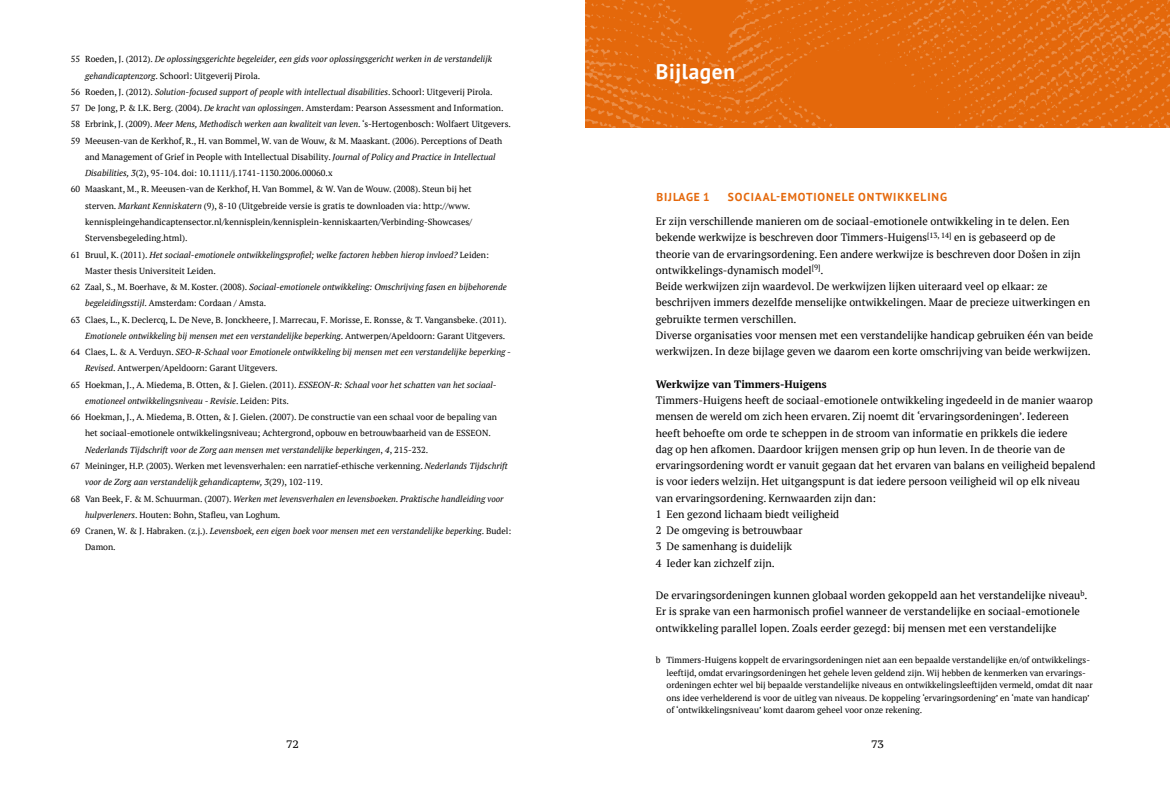
<style>
.page{position:relative;width:1170px;height:798px;background:#fff}
.page>*{position:absolute;margin:0;border:0;box-sizing:border-box;transform-origin:0 0}
.t1{font:700 21.25px "PT Sans";color:#fff}
.t2{font:700 11.5px "PT Sans";letter-spacing:.08em;color:#e4680b}
.t3{font:10.75px/16.2px "PT Serif";color:#000}
.t4{font:700 10.75px "PT Serif";color:#000}
.t5{font:10.75px "PT Serif Caption";color:#000}
.t6{font:8.75px/12.5px "PT Serif";color:#000}
.t7{font:italic 8.75px "PT Serif";color:#000}
.s1{font-style:normal}
.s2{font-style:italic}
</style>
<div class="page">
<img style="left:585px;top:0;width:584px;height:127px">
<p class="t7" style="left:71px;top:54px;width:422px"><span class="s1">55 Roeden, J. (2012).</span> De oplossingsgerichte begeleider, een gids voor oplossingsgericht werken in de verstandelijk</p>
<p class="t6" style="left:85px;top:69px;width:177px"><span class="s2">gehandicaptenzorg</span>. Schoorl: Uitgeverij Pirola.</p>
<p class="t7" style="left:71px;top:86px;width:423px"><span class="s1">56 Roeden, J. (2012).</span> Solution-focused support of people with intellectual disabilities<span class="s1">. Schoorl: Uitgeverij Pirola.</span></p>
<p class="t6" style="left:71px;top:102px;width:434px">57 De Jong, P. &amp; I.K. Berg. (2004). <span class="s2">De kracht van oplossingen</span>. Amsterdam: Pearson Assessment and Information.</p>
<p class="t6" style="left:71px;top:118px;width:441px">58 Erbrink, J. (2009). <span class="s2">Meer Mens, Methodisch werken aan kwaliteit van leven</span>. ‘s-Hertogenbosch: Wolfaert Uitgevers.</p>
<p class="t6" style="left:71px;top:134px;width:433px">59 Meeusen-van de Kerkhof, R., H. van Bommel, W. van de Wouw, &amp; M. Maaskant. (2006). Perceptions of Death</p>
<p class="t6" style="left:85px;top:150px;width:412px">and Management of Grief in People with Intellectual Disability. <span class="s2">Journal of Policy and Practice in Intellectual</span></p>
<p class="t6" style="left:85px;top:167px;width:249px"><span class="s2">Disabilities, 3</span>(2), 95-104. doi: 10.1111/j.1741-1130.2006.00060.x</p>
<p class="t6" style="left:71px;top:183px;width:402px">60 Maaskant, M., R. Meeusen-van de Kerkhof, H. Van Bommel, &amp; W. Van de Wouw. (2008). Steun bij het</p>
<p class="t6" style="left:85px;top:199px;width:386px">sterven. <span class="s2">Markant Kenniskatern</span> (9), 8-10 (Uitgebreide versie is gratis te downloaden via: http://www.</p>
<p class="t6" style="left:85px;top:215px;width:388px">kennispleingehandicaptensector.nl/kennisplein/kennisplein-kenniskaarten/Verbinding-Showcases/</p>
<p class="t6" style="left:85px;top:232px;width:104px">Stervensbegeleding.html).</p>
<p class="t7" style="left:71px;top:249px;width:419px"><span class="s1">61 Bruul, K. (2011).</span> Het sociaal-emotionele ontwikkelingsprofiel; welke factoren hebben hierop invloed? <span class="s1">Leiden:</span></p>
<p class="t6" style="left:85px;top:264px;width:132px">Master thesis Universiteit Leiden.</p>
<p class="t7" style="left:71px;top:281px;width:437px"><span class="s1">62 Zaal, S., M. Boerhave, &amp; M. Koster. (2008).</span> Sociaal-emotionele ontwikkeling: Omschrijving fasen en bijbehorende</p>
<p class="t6" style="left:85px;top:297px;width:183px"><span class="s2">begeleidingsstijl</span>. Amsterdam: Cordaan / Amsta.</p>
<p class="t6" style="left:71px;top:313px;width:437px">63 Claes, L., K. Declercq, L. De Neve, B. Jonckheere, J. Marrecau, F. Morisse, E. Ronsse, &amp; T. Vangansbeke. (2011).</p>
<p class="t7" style="left:85px;top:330px;width:421px">Emotionele ontwikkeling bij mensen met een verstandelijke beperking<span class="s1">. Antwerpen/Apeldoorn: Garant Uitgevers.</span></p>
<p class="t7" style="left:71px;top:346px;width:441px"><span class="s1">64 Claes, L. &amp; A. Verduyn.</span> SEO-R-Schaal voor Emotionele ontwikkeling bij mensen met een verstandelijke beperking -</p>
<p class="t6" style="left:85px;top:362px;width:194px"><span class="s2">Revised</span>. Antwerpen/Apeldoorn: Garant Uitgevers.</p>
<p class="t6" style="left:71px;top:378px;width:427px">65 Hoekman, J., A. Miedema, B. Otten, &amp; J. Gielen. (2011). <span class="s2">ESSEON-R: Schaal voor het schatten van het sociaal-</span></p>
<p class="t7" style="left:85px;top:395px;width:205px">emotioneel ontwikkelingsniveau - Revisie<span class="s1">. Leiden: Pits.</span></p>
<p class="t6" style="left:71px;top:410px;width:427px">66 Hoekman, J., A. Miedema, B. Otten, &amp; J. Gielen. (2007). De constructie van een schaal voor de bepaling van</p>
<p class="t6" style="left:85px;top:427px;width:407px">het sociaal-emotionele ontwikkelingsniveau; Achtergrond, opbouw en betrouwbaarheid van de ESSEON.</p>
<p class="t7" style="left:85px;top:444px;width:344px">Nederlands Tijdschrift voor de Zorg aan mensen met verstandelijke beperkingen<span class="s1">,</span> 4<span class="s1">, 215-232.</span></p>
<p class="t6" style="left:71px;top:459px;width:438px">67 Meininger, H.P. (2003). Werken met levensverhalen: een narratief-ethische verkenning. <span class="s2">Nederlands Tijdschrift</span></p>
<p class="t7" style="left:85px;top:476px;width:239px">voor de Zorg aan verstandelijk gehandicaptenw, 3<span class="s1">(29), 102-119.</span></p>
<p class="t7" style="left:71px;top:492px;width:434px"><span class="s1">68 Van Beek, F. &amp; M. Schuurman. (2007).</span> Werken met levensverhalen en levensboeken. Praktische handleiding voor</p>
<p class="t6" style="left:85px;top:508px;width:197px"><span class="s2">hulpverleners</span>. Houten: Bohn, Stafleu, van Loghum.</p>
<p class="t7" style="left:71px;top:525px;width:442px"><span class="s1">69 Cranen, W. &amp; J. Habraken. (z.j.).</span> Levensboek, een eigen boek voor mensen met een verstandelijke beperking<span class="s1">. Budel:</span></p>
<p class="t6" style="left:85px;top:540px;width:32px">Damon.</p>
<h1 class="t1" style="left:656px;top:57px;width:80px">BIJLAGEN</h1>
<h2 class="t2" style="left:656px;top:189px;width:55px">BIJLAGE 1</h2>
<h2 class="t2" style="left:727px;top:189px;width:8px">SOCI</h2>
<h2 class="t2" style="left:755px;top:189px;width:193px">AAL-EMOTIONELE ONTWI KKELING</h2>
<p class="t3" style="left:656px;top:213px;width:438px">Er zijn verschillende manieren om de sociaal-emotionele ontwikkeling in te delen. Een bekende werkwijze is beschreven door Timmers-Huigens<sup>[13,</sup> <sup>14]</sup> en is gebaseerd op de<br>theorie van de ervaringsordening. Een andere werkwijze is beschreven door Došen in zijn ontwikkelings-dynamisch model<sup>[9]</sup>.<br>Beide werkwijzen zijn waardevol. De werkwijzen lijken uiteraard veel op elkaar: ze beschrijven immers dezelfde menselijke ontwikkelingen. Maar de precieze uitwerkingen en gebruikte termen verschillen.<br>Diverse organisaties voor mensen met een verstandelijke handicap gebruiken één van beide werkwijzen. In deze bijlage geven we daarom een korte omschrijving van beide werkwijzen.</p>
<p class="t4" style="left:656px;top:376px;width:172px">Werkwijze van Timmers-Huigens</p>
<p class="t3" style="left:656px;top:392px;width:441px">Timmers-Huigens heeft de sociaal-emotionele ontwikkeling ingedeeld in de manier waarop mensen de wereld om zich heen ervaren. Zij noemt dit ‘ervaringsordeningen’. Iedereen heeft behoefte om orde te scheppen in de stroom van informatie en prikkels die iedere<br>dag op hen afkomen. Daardoor krijgen mensen grip op hun leven. In de theorie van de ervaringsordening wordt er vanuit gegaan dat het ervaren van balans en veiligheid bepalend is voor ieders welzijn. Het uitgangspunt is dat iedere persoon veiligheid wil op elk niveau van ervaringsordening. Kernwaarden zijn dan:<br>1 Een gezond lichaam biedt veiligheid<br>2 De omgeving is betrouwbaar<br>3 De samenhang is duidelijk<br>4 Ieder kan zichzelf zijn.</p>
<p class="t3" style="left:656px;top:587px;width:433px">De ervaringsordeningen kunnen globaal worden gekoppeld aan het verstandelijke niveau<sup>b</sup>.<br>Er is sprake van een harmonisch profiel wanneer de verstandelijke en sociaal-emotionele ontwikkeling parallel lopen. Zoals eerder gezegd: bij mensen met een verstandelijke</p>
<p class="t6" style="left:666px;top:653px;width:427px;text-indent:-11px">b Timmers-Huigens koppelt de ervaringsordeningen niet aan een bepaalde verstandelijke en/of ontwikkelings&shy;leeftijd, omdat ervaringsordeningen het gehele leven geldend zijn. Wij hebben de kenmerken van ervarings&shy;ordeningen echter wel bij bepaalde verstandelijke niveaus en ontwikkelingsleeftijden vermeld, omdat dit naar ons idee verhelderend is voor de uitleg van niveaus. De koppeling ‘ervaringsordening’ en ‘mate van handicap’ of ‘ontwikkelingsniveau’ komt daarom geheel voor onze rekening.</p>
<p class="t5" style="left:286px;top:737px;width:14px">72</p>
<p class="t5" style="left:871px;top:737px;width:14px">73</p>
</div>
